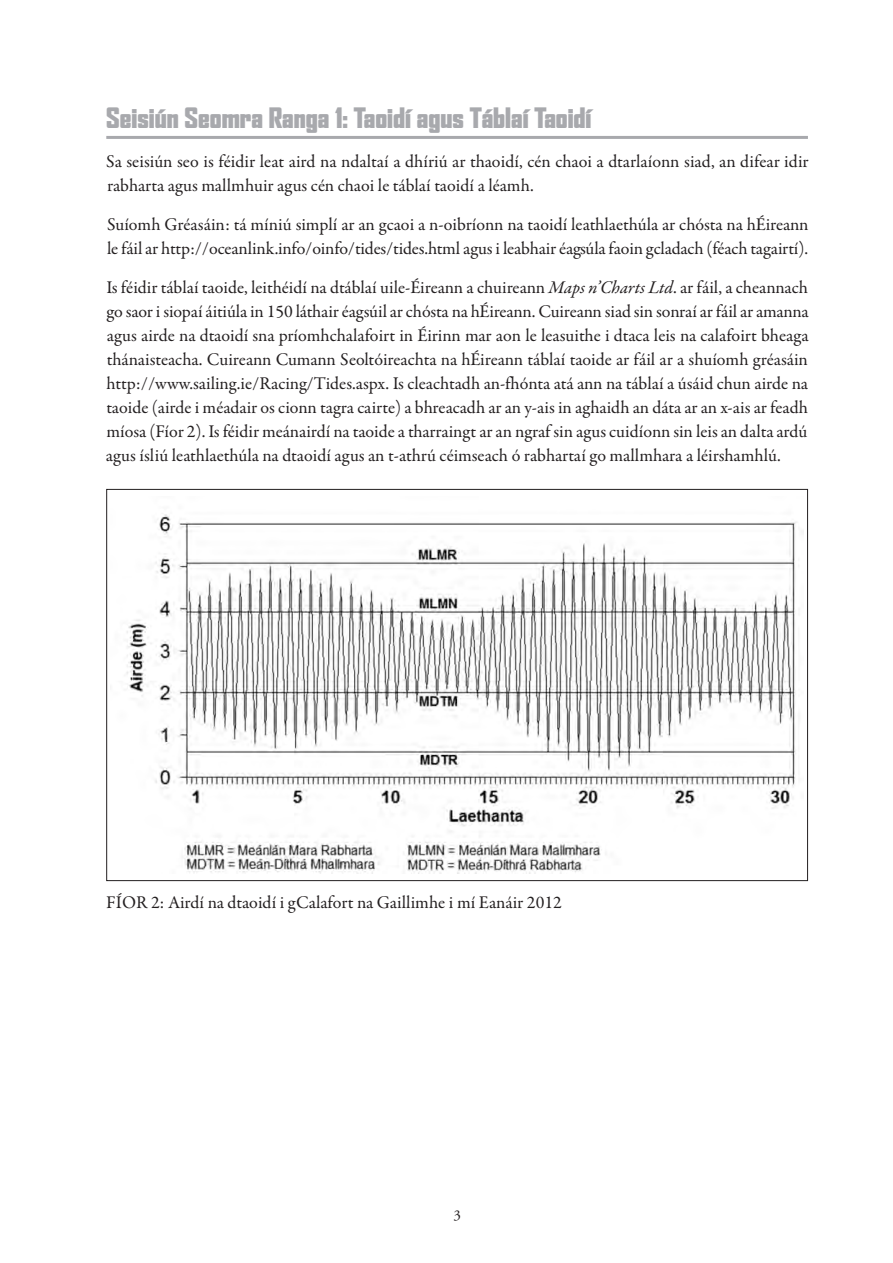
<style>
.page{position:relative;width:893px;height:1263px;background:#fff}
.page>*{position:absolute;margin:0;border:0;box-sizing:border-box;transform-origin:0 0}
.t1{font:900 27px "Agency FB";color:#a8a9ad}
.t2{font:18px/24px "Garamond Premr Pro";color:#231f20}
.t3{font:15px "Adobe Garamond Pro";color:#231f20}
.s1{font-style:italic}
</style>
<div class="page">
<hr style="left:106px;top:136px;width:702px;height:3px;background:#a8a9ad">
<img style="left:126px;top:514px;width:678px;height:359px">
<h1 class="t1" style="left:106px;top:103px;width:487px">Seisiún Seomra Ranga 1: Taoidí agus Táblaí Taoidí</h1>
<p class="t2" style="left:106px;top:151px;width:704px">Sa seisiún seo is féidir leat aird na ndaltaí a dhíriú ar thaoidí, cén chaoi a dtarlaíonn siad, an difear idir rabharta agus mallmhuir agus cén chaoi le táblaí taoidí a léamh.</p>
<p class="t2" style="left:107px;top:214px;width:703px">Suíomh Gréasáin: tá míniú simplí ar an gcaoi a n-oibríonn na taoidí leathlaethúla ar chósta na hÉireann le fáil ar http://oceanlink.info/oinfo/tides/tides.html agus i leabhair éagsúla faoin gcladach (féach tagairtí).</p>
<p class="t2" style="left:106px;top:277px;width:704px;text-align:justify">Is féidir táblaí taoide, leithéidí na dtáblaí uile-Éireann a chuireann <span class="s1">Maps n’Charts Ltd</span>. ar fáil, a cheannach go saor i siopaí áitiúla in 150 láthair éagsúil ar chósta na hÉireann. Cuireann siad sin sonraí ar fáil ar amanna agus airde na dtaoidí sna príomhchalafoirt in Éirinn mar aon le leasuithe i dtaca leis na calafoirt bheaga thánaisteacha. Cuireann Cumann Seoltóireachta na hÉireann táblaí taoide ar fáil ar a shuíomh gréasáin http://www.sailing.ie/Racing/Tides.aspx. Is cleachtadh an-fhónta atá ann na táblaí a úsáid chun airde na taoide (airde i méadair os cionn tagra cairte) a bhreacadh ar an y-ais in aghaidh an dáta ar an x-ais ar feadh míosa (Fíor 2). Is féidir meánairdí na taoide a tharraingt ar an ngraf sin agus cuidíonn sin leis an dalta ardú agus ísliú leathlaethúla na dtaoidí agus an t-athrú céimseach ó rabhartaí go mallmhara a léirshamhlú.</p>
<p class="t2" style="left:106px;top:892px;width:457px">FÍOR 2: Airdí na dtaoidí i gCalafort na Gaillimhe i mí Eanáir 2012</p>
<p class="t3" style="left:453px;top:1209px;width:9px">3</p>
</div>
